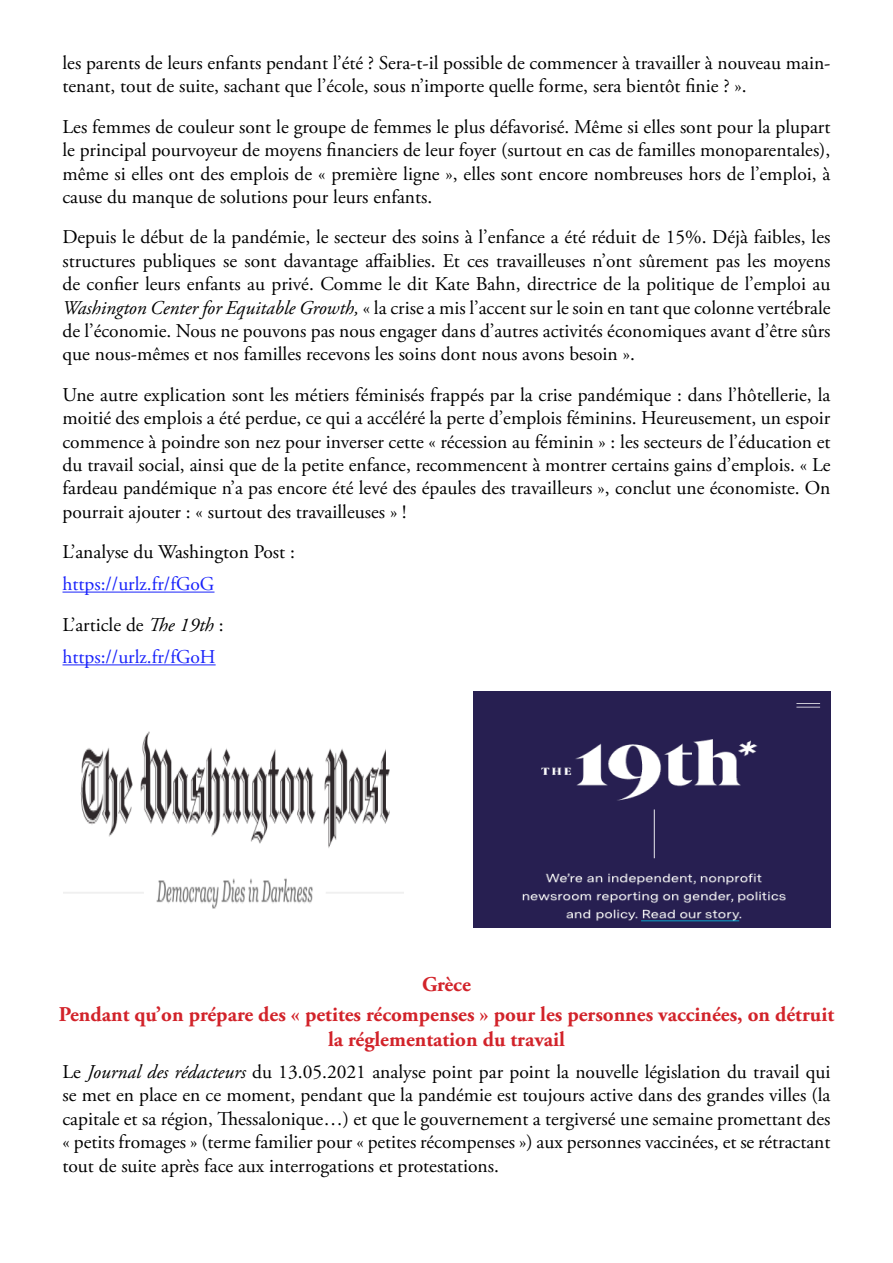
<style>
.page{position:relative;width:893px;height:1263px;background:#fff}
.page>*{position:absolute;margin:0;border:0;box-sizing:border-box;transform-origin:0 0}
.t1{font:700 21px/29.4px "Adobe Garamond Pro";color:#d2232a;text-align:center}
.t2{font:19.5px/23.4px "Adobe Garamond Pro";color:#000;text-align:justify}
.t3{font:19.5px/41px "Adobe Garamond Pro";color:#1922fb}
.s1{font-style:italic}
.s2{color:#000}
.s3{font-style:italic;color:#000}
</style>
<div class="page">
<hr style="left:63px;top:592px;width:151px;height:1px;background:#1922fb">
<hr style="left:63px;top:664px;width:153px;height:1px;background:#1922fb">
<img style="left:64px;top:731px;width:340px;height:178px">
<img style="left:473px;top:691px;width:357px;height:236px">
<p class="t2" style="left:63px;top:52px;width:769px">les parents de leurs enfants pendant l’été ? Sera-t-il possible de commencer à travailler à nouveau main&shy;tenant, tout de suite, sachant que l’école, sous n’importe quelle forme, sera bientôt finie ? ».</p>
<p class="t2" style="left:63px;top:116px;width:769px">Les femmes de couleur sont le groupe de femmes le plus défavorisé. Même si elles sont pour la plupart le principal pourvoyeur de moyens financiers de leur foyer (surtout en cas de familles monoparentales), même si elles ont des emplois de « première ligne », elles sont encore nombreuses hors de l’emploi, à cause du manque de solutions pour leurs enfants.</p>
<p class="t2" style="left:63px;top:226px;width:770px">Depuis le début de la pandémie, le secteur des soins à l’enfance a été réduit de 15%. Déjà faibles, les structures publiques se sont davantage affaiblies. Et ces travailleuses n’ont sûrement pas les moyens de confier leurs enfants au privé. Comme le dit Kate Bahn, directrice de la politique de l’emploi au <span class="s1">Washington Center for Equitable Growth,</span> « la crise a mis l’accent sur le soin en tant que colonne vertébrale de l’économie. Nous ne pouvons pas nous engager dans d’autres activités économiques avant d’être sûrs que nous-mêmes et nos familles recevons les soins dont nous avons besoin ».</p>
<p class="t2" style="left:63px;top:384px;width:770px">Une autre explication sont les métiers féminisés frappés par la crise pandémique : dans l’hôtellerie, la moitié des emplois a été perdue, ce qui a accéléré la perte d’emplois féminins. Heureusement, un espoir commence à poindre son nez pour inverser cette « récession au féminin » : les secteurs de l’éducation et du travail social, ainsi que de la petite enfance, recommencent à montrer certains gains d’emplois. « Le fardeau pandémique n’a pas encore été levé des épaules des travailleurs », conclut une économiste. On pourrait ajouter : « surtout des travailleuses » !</p>
<p class="t2" style="left:63px;top:541px;width:234px">L’analyse du Washington Post :</p>
<p class="t3" style="left:63px;top:564px;width:163px">https://urlz.fr/fGoG<br><span class="s2">L’article de</span> <span class="s3">The 19th</span> <span class="s2">:</span></p>
<p class="t3" style="left:63px;top:637px;width:155px">https://urlz.fr/fGoH</p>
<p class="t1" style="left:59px;top:970px;width:777px">Grèce<br>Pendant qu’on prépare des « petites récompenses » pour les personnes vaccinées, on détruit</p>
<p class="t1" style="left:328px;top:1025px;width:238px">la réglementation du travail</p>
<p class="t2" style="left:63px;top:1061px;width:769px">Le <span class="s1">Journal des rédacteurs</span> du 13.05.2021 analyse point par point la nouvelle législation du travail qui se met en place en ce moment, pendant que la pandémie est toujours active dans des grandes villes (la capitale et sa région, Thessalonique…) et que le gouvernement a tergiversé une semaine promettant des « petits fromages » (terme familier pour « petites récompenses ») aux personnes vaccinées, et se rétractant tout de suite après face aux interrogations et protestations.</p>
</div>
